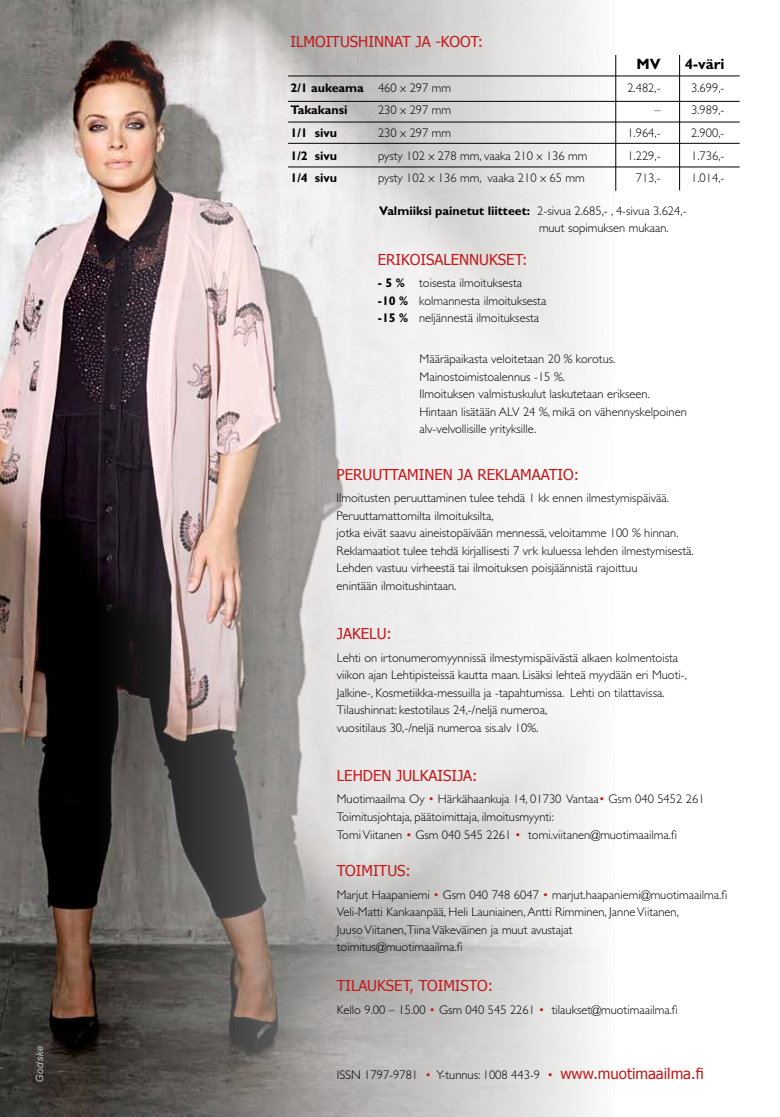
<style>
.page{position:relative;width:780px;height:1117px;background:#fff}
.page>*{position:absolute;margin:0;border:0;box-sizing:border-box;transform-origin:0 0}
.t1{font:15px "Tahoma";color:#c01c1b}
.t2{font:700 15px "Gill Sans";color:#000}
.t3{font:300 12.5px/17.5px "Gill Sans";color:#000}
.t4{font:700 12.5px "Gill Sans";color:#000}
.t5{font:italic 10px "Helvetica Neue";color:#c2c3c4}
.s1{font-weight:300}
.s2{font-weight:700}
.s3{color:#c01c1b}
.s4{font-family:"Tahoma";font-weight:400;font-size:15px;color:#c01c1b}
</style>
<div class="page">
<img style="left:0;top:0;width:614px;height:1116px">
<hr style="left:288px;top:76px;width:451px;height:1px;background:#000">
<hr style="left:288px;top:101px;width:451px;height:1px;background:#000">
<hr style="left:288px;top:122px;width:451px;height:1px;background:#000">
<hr style="left:288px;top:143px;width:451px;height:1px;background:#000">
<hr style="left:288px;top:167px;width:451px;height:1px;background:#000">
<hr style="left:615px;top:55px;width:1px;height:136px;background:#000">
<hr style="left:679px;top:55px;width:1px;height:135px;background:#000">
<p class="t5" style="left:34px;top:1081px;width:37px;rotate:-90deg">Godske</p>
<p class="t1" style="left:290px;top:32px;width:194px">ILMOITUSHINNAT JA -KOOT:</p>
<p class="t2" style="left:636px;top:55px;width:26px">MV</p>
<p class="t2" style="left:684px;top:55px;width:41px">4-väri</p>
<p class="t4" style="left:290px;top:80px;width:162px">2/1 aukeama <span class="s1">460 x 297 mm</span></p>
<p class="t3" style="left:627px;top:79px;width:35px">2.482,-</p>
<p class="t3" style="left:691px;top:79px;width:35px">3.699,-</p>
<p class="t4" style="left:290px;top:103px;width:58px">Takakansi</p>
<p class="t3" style="left:378px;top:101px;width:75px">230 x 297 mm</p>
<p class="t3" style="left:654px;top:101px;width:8px">–</p>
<p class="t3" style="left:691px;top:101px;width:35px">3.989,-</p>
<p class="t4" style="left:290px;top:125px;width:48px">1/1 sivu</p>
<p class="t3" style="left:378px;top:124px;width:75px">230 x 297 mm</p>
<p class="t3" style="left:627px;top:124px;width:35px">1.964,-</p>
<p class="t3" style="left:691px;top:124px;width:35px">2.900,-</p>
<p class="t4" style="left:290px;top:148px;width:48px">1/2 sivu</p>
<p class="t3" style="left:378px;top:146px;width:211px">pysty 102 x 278 mm, vaaka 210 x 136 mm</p>
<p class="t3" style="left:627px;top:146px;width:35px">1.229,-</p>
<p class="t3" style="left:691px;top:146px;width:35px">1.736,-</p>
<p class="t4" style="left:290px;top:170px;width:48px">1/4 sivu</p>
<p class="t3" style="left:378px;top:169px;width:208px">pysty 102 x 136 mm, vaaka 210 x 65 mm</p>
<p class="t3" style="left:635px;top:169px;width:26px">713,-</p>
<p class="t3" style="left:691px;top:169px;width:35px">1.014,-</p>
<p class="t3" style="left:539px;top:201px;width:149px;text-indent:-160px"><span class="s2">Valmiiksi painetut liitteet:</span> 2-sivua 2.685,- , 4-sivua 3.624,- muut sopimuksen mukaan.</p>
<p class="t1" style="left:378px;top:249px;width:151px">ERIKOISALENNUKSET:</p>
<p class="t3" style="left:378px;top:274px;width:170px"><span class="s2">- 5 %</span> toisesta ilmoituksesta<br><span class="s2">-10 %</span> kolmannesta ilmoituksesta <span class="s2">-15 %</span> neljännestä ilmoituksesta</p>
<p class="t3" style="left:419px;top:350px;width:269px">Määräpaikasta veloitetaan 20 % korotus.<br>Mainostoimistoalennus -15 %.<br>Ilmoituksen valmistuskulut laskutetaan erikseen.<br>Hintaan lisätään ALV 24 %, mikä on vähennyskelpoinen alv-velvollisille yrityksille.</p>
<p class="t1" style="left:336px;top:464px;width:244px">PERUUTTAMINEN JA REKLAMAATIO:</p>
<p class="t3" style="left:336px;top:489px;width:358px">Ilmoitusten peruuttaminen tulee tehdä 1 kk ennen ilmestymispäivää.<br>Peruuttamattomilta ilmoituksilta,<br>jotka eivät saavu aineistopäivään mennessä, veloitamme 100 % hinnan.<br>Reklamaatiot tulee tehdä kirjallisesti 7 vrk kuluessa lehden ilmestymisestä.<br>Lehden vastuu virheestä tai ilmoituksen poisjäännistä rajoittuu<br>enintään ilmoitushintaan.</p>
<p class="t1" style="left:337px;top:624px;width:57px">JAKELU:</p>
<p class="t3" style="left:337px;top:648px;width:351px">Lehti on irtonumeromyynnissä ilmestymispäivästä alkaen kolmentoista viikon ajan Lehtipisteissä kautta maan. Lisäksi lehteä myydään eri Muoti-, Jalkine-, Kosmetiikka-messuilla ja -tapahtumissa. Lehti on tilattavissa.<br>Tilaushinnat: kestotilaus 24,-/neljä numeroa,<br>vuositilaus 30,-/neljä numeroa sis.alv 10%.</p>
<p class="t1" style="left:337px;top:765px;width:142px">LEHDEN JULKAISIJA:</p>
<p class="t3" style="left:337px;top:790px;width:369px">Muotimaailma Oy <span class="s3">•</span> Härkähaankuja 14, 01730 Vantaa<span class="s3">•</span> Gsm 040 5452 261<br>Toimitusjohtaja, päätoimittaja, ilmoitusmyynti:<br>Tomi Viitanen <span class="s3">•</span> Gsm 040 545 2261 <span class="s3">•</span> tomi.viitanen@muotimaailma.fi</p>
<p class="t1" style="left:337px;top:860px;width:18px">TOIMITUS</p>
<p class="t1" style="left:405px;top:860px;width:7px">:</p>
<p class="t3" style="left:337px;top:885px;width:392px">Marjut Haapaniemi <span class="s3">•</span> Gsm 040 748 6047 <span class="s3">•</span> marjut.haapaniemi@muotimaailma.fi Veli-Matti Kankaanpää, Heli Launiainen, Antti Rimminen, Janne Viitanen,<br>Juuso Viitanen,Tiina Väkeväinen ja muut avustajat<br>toimitus@muotimaailma.fi</p>
<p class="t1" style="left:337px;top:975px;width:18px">TILAUKSET</p>
<p class="t1" style="left:409px;top:975px;width:19px">, TOIMISTO</p>
<p class="t1" style="left:488px;top:975px;width:7px">:</p>
<p class="t3" style="left:337px;top:1000px;width:342px">Kello 9.00 – 15.00 <span class="s3">•</span> Gsm 040 545 2261 <span class="s3">•</span> tilaukset@muotimaailma.fi</p>
<p class="t3" style="left:337px;top:1065px;width:368px">ISSN 1797-9781 <span class="s3">•</span> Y-tunnus: 1008 443-9 <span class="s3">•</span> <span class="s4">WWW.MUOTIMAAILMA.FI</span></p>
</div>
